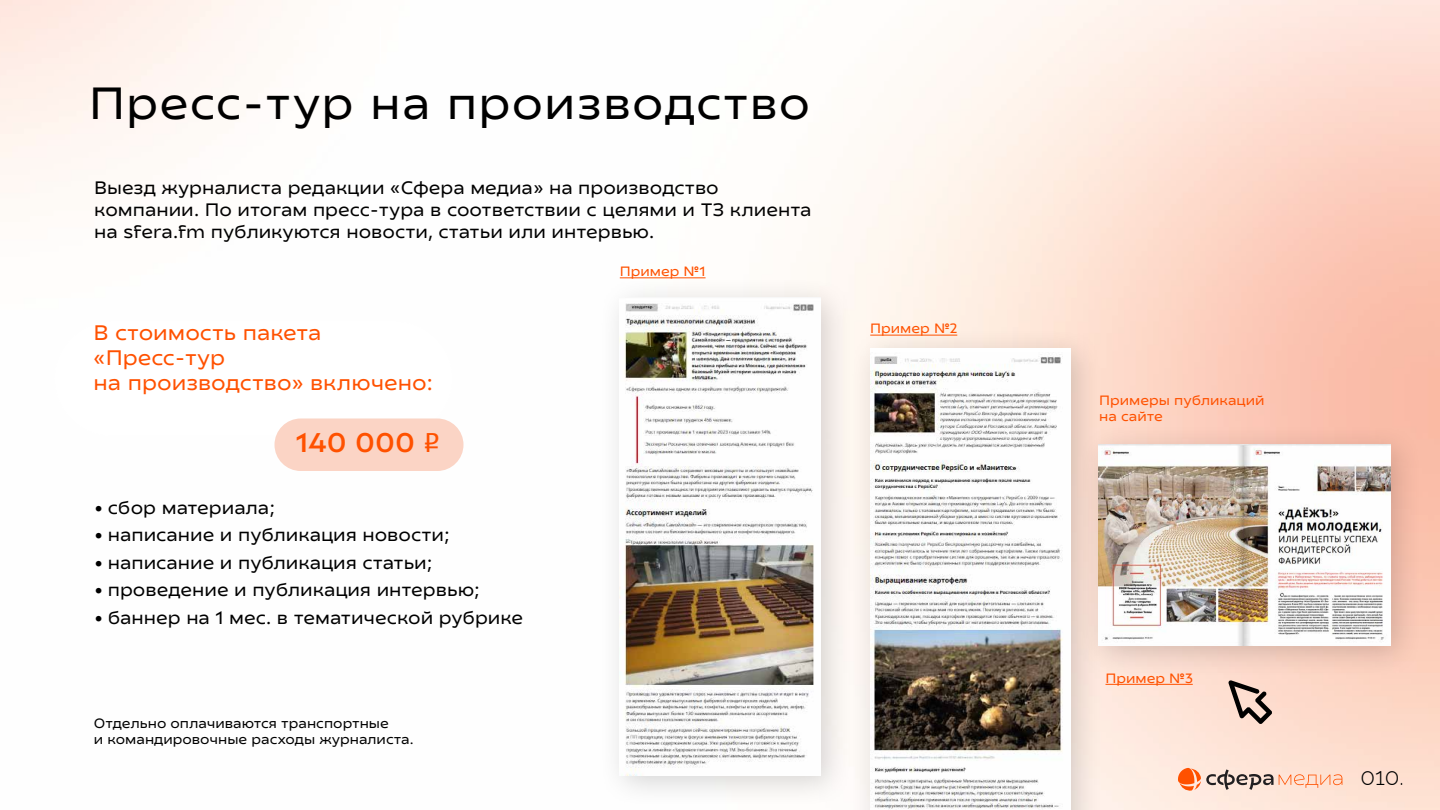
<style>
.page{position:relative;width:1440px;height:810px;background:#fff}
.page>*{position:absolute;margin:0;border:0;box-sizing:border-box;transform-origin:0 0}
.t1{font:500 45px "Transforma Sans Trial";letter-spacing:.025em;color:#000}
.t2{font:600 27px "Transforma Sans Trial";color:#ff5100}
.t3{font:100 24px "Raleway";color:#000}
.t4{font:500 21px/25.2px "Transforma Sans Trial";color:#ff5100}
.t5{font:500 18px/21.6px "Transforma Sans Trial";color:#000}
.t6{font:500 13.5px/16.2px "Transforma Sans Trial";color:#000}
.t7{font:500 13.5px/16.2px "Transforma Sans Trial";color:#ff5100}
.s1{font-family:"ALS Rubl";font-weight:400}
</style>
<div class="page">
<svg style="left:1178px;top:768px;width:164px;height:23px;background:#e6bda9"></svg>
<div style="left:54px;top:321px;width:399px;height:116px;border:1px solid #fff;border-radius:57px"></div>
<div style="left:274px;top:418px;width:190px;height:53px;background:#fbd4c5;border-radius:26px"></div>
<div style="left:1077px;top:423px;width:347px;height:256px;background:#000;opacity:.17"></div>
<img style="left:1104px;top:445px;width:286px;height:200px">
<div style="left:598px;top:276px;width:256px;height:533px;background:#000;opacity:.17"></div>
<img style="left:620px;top:298px;width:200px;height:478px">
<div style="left:848px;top:327px;width:256px;height:483px;background:#000;opacity:.17"></div>
<img style="left:870px;top:352px;width:201px;height:458px">
<hr style="left:1106px;top:684px;width:87px;height:1px;background:#ff5100">
<hr style="left:870px;top:335px;width:87px;height:1px;background:#ff5100">
<hr style="left:620px;top:277px;width:86px;height:1px;background:#ff5100">
<svg style="left:1228px;top:680px;width:44px;height:44px;background:#af998f"></svg>
<h1 class="t1" style="left:89px;top:75px;width:723px">Пресс-тур на производство</h1>
<p class="t5" style="left:94px;top:177px;width:719px">Выезд журналиста редакции «Сфера медиа» на производство компании. По итогам пресс-тура в соответствии с целями и ТЗ клиента на sfera.fm публикуются новости, статьи или интервью.</p>
<p class="t4" style="left:94px;top:320px;width:341px">В стоимость пакета «Пресс-тур<br>на производство» включено:</p>
<h2 class="t2" style="left:296px;top:425px;width:146px">140 000 <span class="s1">o</span></h2>
<p class="t5" style="left:94px;top:496px;width:182px">• сбор материала;</p>
<p class="t5" style="left:94px;top:524px;width:356px">• написание и публикация новости;</p>
<p class="t5" style="left:94px;top:552px;width:339px">• написание и публикация статьи;</p>
<p class="t5" style="left:94px;top:579px;width:386px">• проведение и публикация интервью;</p>
<p class="t5" style="left:94px;top:607px;width:430px">• баннер на 1 мес. в тематической рубрике</p>
<p class="t6" style="left:94px;top:715px;width:321px">Отдельно оплачиваются транспортные<br>и командировочные расходы журналиста.</p>
<p class="t7" style="left:620px;top:263px;width:87px">Пример №1</p>
<p class="t7" style="left:870px;top:320px;width:89px">Пример №2</p>
<p class="t7" style="left:1099px;top:392px;width:167px">Примеры публикаций на сайте</p>
<p class="t7" style="left:1106px;top:670px;width:89px">Пример №3</p>
<h3 class="t3" style="left:1360px;top:757px;width:45px">010.</h3>
</div>
